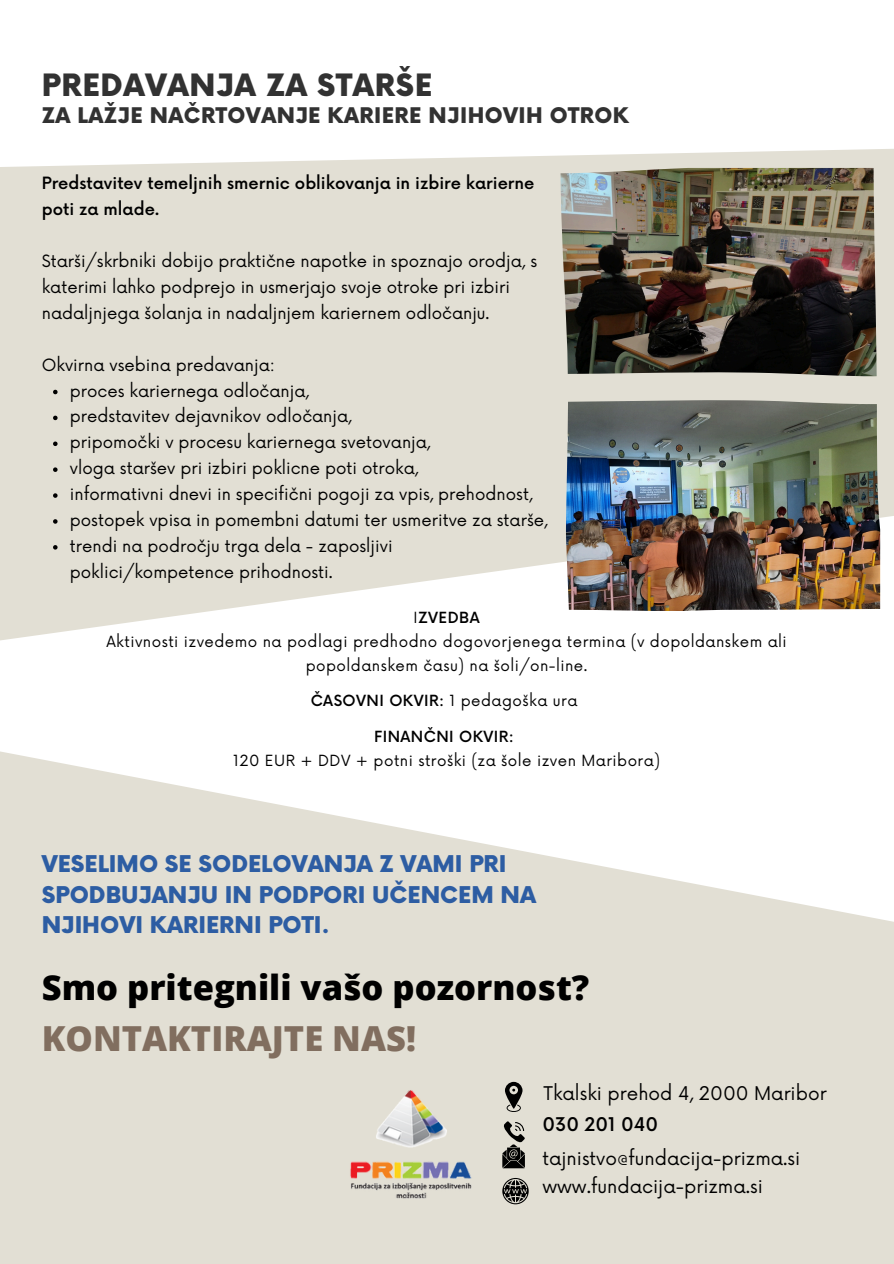
<style>
.page{position:relative;width:894px;height:1264px;background:#fff}
.page>*{position:absolute;margin:0;border:0;box-sizing:border-box;transform-origin:0 0}
.t1{font:800 34.5px "Open Sans";color:#000}
.t2{font:800 34.5px "Open Sans";color:#816e5f}
.t3{font:900 30px "Now";letter-spacing:.02em;color:#323232}
.t4{font:900 22.5px/30.3px "Now";color:#2d5da3}
.t5{font:900 21px "Now";letter-spacing:.02em;color:#323232}
.t6{font:18.45px "Now";color:#000}
.t7{font:500 18.45px "Now";color:#000}
.t8{font:16.5px/25.8px "Now";color:#000}
.t9{font:500 16.5px/25.8px "Now";color:#000}
.t10{font:15px/23.7px "Now";letter-spacing:.03em;color:#000;text-align:center}
.t11{font:500 15px "Now";letter-spacing:.03em;color:#000}
.s1{font-weight:500}
.s2{font-weight:400}
</style>
<div class="page">
<div style="left:0;top:0;width:893px;height:1263px;background:#e2dfd4"></div>
<svg style="left:0;top:516px;width:893px;height:406px;fill:#fff"></svg>
<svg style="left:502px;top:1121px;width:23px;height:47px"></svg>
<svg style="left:502px;top:1178px;width:26px;height:26px"></svg>
<svg style="left:505px;top:1081px;width:17px;height:30px"></svg>
<img style="left:350px;top:1090px;width:122px;height:109px">
<div style="left:0;top:0;width:893px;height:168px;background:#fff"></div>
<img style="left:560px;top:168px;width:316px;height:208px">
<img style="left:565px;top:400px;width:314px;height:210px">
<svg style="left:53px;top:390px;width:5px;height:4px"></svg>
<svg style="left:53px;top:415px;width:5px;height:5px"></svg>
<svg style="left:53px;top:441px;width:5px;height:5px"></svg>
<svg style="left:53px;top:467px;width:5px;height:5px"></svg>
<svg style="left:53px;top:493px;width:5px;height:5px"></svg>
<svg style="left:53px;top:519px;width:5px;height:4px"></svg>
<svg style="left:53px;top:545px;width:5px;height:4px"></svg>
<p class="t3" style="left:42px;top:69px;width:392px">PREDAVANJA ZA STARŠE</p>
<p class="t5" style="left:42px;top:104px;width:588px">ZA LAŽJE NAČRTOVANJE KARIERE NJIHOVIH OTROK</p>
<p class="t9" style="left:42px;top:171px;width:494px">Predstavitev temeljnih smernic oblikovanja in izbire karierne poti za mlade.</p>
<p class="t8" style="left:42px;top:249px;width:496px">Starši/skrbniki dobijo praktične napotke in spoznajo orodja, s katerimi lahko podprejo in usmerjajo svoje otroke pri izbiri nadaljnjega šolanja in nadaljnjem kariernem odločanju.</p>
<p class="t8" style="left:42px;top:352px;width:235px">Okvirna vsebina predavanja:</p>
<p class="t8" style="left:70px;top:378px;width:240px">proces kariernega odločanja,</p>
<p class="t8" style="left:70px;top:404px;width:283px">predstavitev dejavnikov odločanja,</p>
<p class="t8" style="left:70px;top:430px;width:362px">pripomočki v procesu kariernega svetovanja,</p>
<h3 class="t8" style="left:70px;top:456px;width:350px">vloga staršev pri izbiri poklicne poti otroka,</h3>
<h2 class="t8" style="left:70px;top:482px;width:464px">informativni dnevi in specifični pogoji za vpis, prehodnost,</h2>
<h1 class="t8" style="left:70px;top:508px;width:479px">postopek vpisa in pomembni datumi ter usmeritve za starše,</h1>
<p class="t8" style="left:70px;top:533px;width:324px">trendi na področju trga dela - zaposljivi poklici/kompetence prihodnosti.</p>
<p class="t10" style="left:106px;top:606px;width:681px">I<span class="s1">ZVEDBA<br></span>Aktivnosti izvedemo na podlagi predhodno dogovorjenega termina (v dopoldanskem ali popoldanskem času) na šoli/on-line.</p>
<p class="t11" style="left:310px;top:692px;width:268px">ČASOVNI OKVIR: <span class="s2">1 pedagoška ura</span></p>
<p class="t11" style="left:374px;top:728px;width:141px">FINANČNI OKVIR:</p>
<p class="t10" style="left:233px;top:749px;width:428px">120 EUR + DDV + potni stroški (za šole izven Maribora)</p>
<p class="t4" style="left:42px;top:850px;width:495px">VESELIMO SE SODELOVANJA Z VAMI PRI<br>SPODBUJANJU IN PODPORI UČENCEM NA<br>NJIHOVI KARIERNI POTI.</p>
<h4 class="t1" style="left:42px;top:963px;width:549px">Smo pritegnili vašo pozornost?</h4>
<p class="t2" style="left:42px;top:1013px;width:375px">KONTAKTIRAJTE NAS!</p>
<h5 class="t6" style="left:543px;top:1083px;width:284px">Tkalski prehod 4, 2000 Maribor</h5>
<h3 class="t7" style="left:542px;top:1114px;width:117px">030 201 040</h3>
<p class="t6" style="left:542px;top:1148px;width:259px">tajnistvo@fundacija-prizma.si</p>
<p class="t6" style="left:542px;top:1175px;width:222px">www.fundacija-prizma.si</p>
</div>
